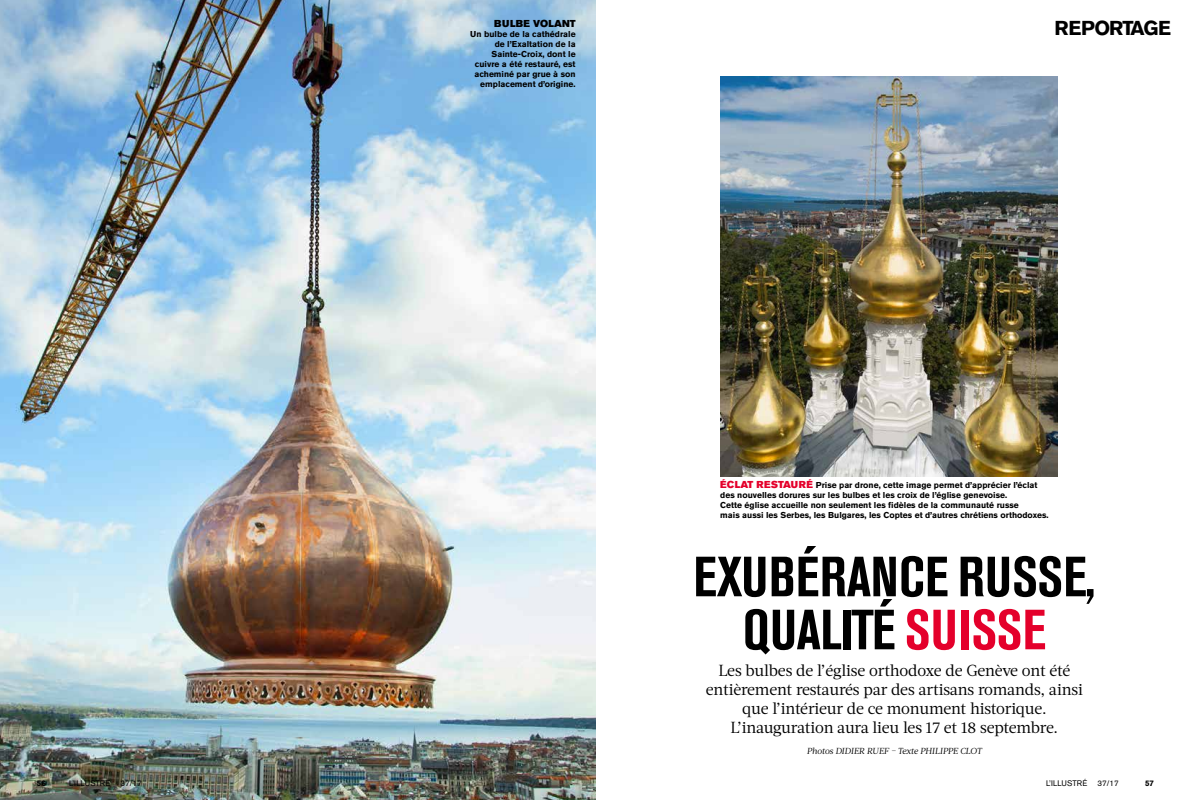
<style>
.page{position:relative;width:1191px;height:800px;background:#fff}
.page>*{position:absolute;margin:0;border:0;box-sizing:border-box;transform-origin:0 0}
.t1{font:700 condensed 56px/53px "Akzidenz Grotesk BE";letter-spacing:.005em;color:#000;text-align:center}
.t2{font:700 20px "Akzidenz Grotesk BE";letter-spacing:-.04em;color:#000}
.t3{font:16px/19px "Acta";letter-spacing:-.015em;color:#000;text-align:center}
.t4{font:10px "Akzidenz Grotesk BE Super";letter-spacing:.02em;color:#000}
.t5{font:italic 8.8px "Acta";letter-spacing:-.02em;color:#000}
.t6{font:700 8.5px/10px "Akzidenz Grotesk BE";color:#000;text-align:right}
.t7{font:8px "Akzidenz Grotesk BE";color:#000}
.t8{font:700 8px "Akzidenz Grotesk BE";color:#000}
.s1{font-family:"Akzidenz Grotesk BE Super";font-weight:400;font-size:10px;color:#e4002b}
.s2{color:#e4002b}
</style>
<div class="page">
<img style="left:0;top:0;width:595px;height:799px">
<img style="left:720px;top:76px;width:337px;height:400px">
<p class="t4" style="left:494px;top:18px;width:83px">BULBE VOLANT</p>
<p class="t6" style="left:470px;top:29px;width:107px">Un bulbe de la cathédrale de l’Exaltation de la<br>Sainte-Croix, dont le cuivre a été restauré, est acheminé par grue à son emplacement d’origine.</p>
<h2 class="t2" style="left:1054px;top:16px;width:118px">REPORTAGE</h2>
<p class="t6" style="left:720px;top:480px;width:330px;text-align:left"><span class="s1">ÉCLAT RESTAURÉ</span> Prise par drone, cette image permet d’apprécier l’éclat des nouvelles dorures sur les bulbes et les croix de l’église genevoise.<br>Cette église accueille non seulement les fidèles de la communauté russe<br>mais aussi les Serbes, les Bulgares, les Coptes et d’autres chrétiens orthodoxes.</p>
<h1 class="t1" style="left:693px;top:550px;width:403px">EXUBÉRANCE RUSSE,<br>QUALITÉ <span class="s2">SUISSE</span></h1>
<h3 class="t3" style="left:706px;top:661px;width:378px">Les bulbes de l’église orthodoxe de Genève ont été entièrement restaurés par des artisans romands, ainsi que l’intérieur de ce monument historique.<br>L’inauguration aura lieu les 17 et 18 septembre.</h3>
<p class="t5" style="left:807px;top:745px;width:176px">Photos DIDIER RUEF – Texte PHILIPPE CLOT</p>
<p class="t8" style="left:37px;top:778px;width:10px">56</p>
<p class="t7" style="left:69px;top:778px;width:43px">L’ILLUSTRÉ</p>
<p class="t7" style="left:121px;top:778px;width:23px">37/17</p>
<p class="t7" style="left:1046px;top:778px;width:43px">L’ILLUSTRÉ</p>
<p class="t7" style="left:1097px;top:778px;width:23px">37/17</p>
<p class="t8" style="left:1145px;top:778px;width:10px">57</p>
</div>
